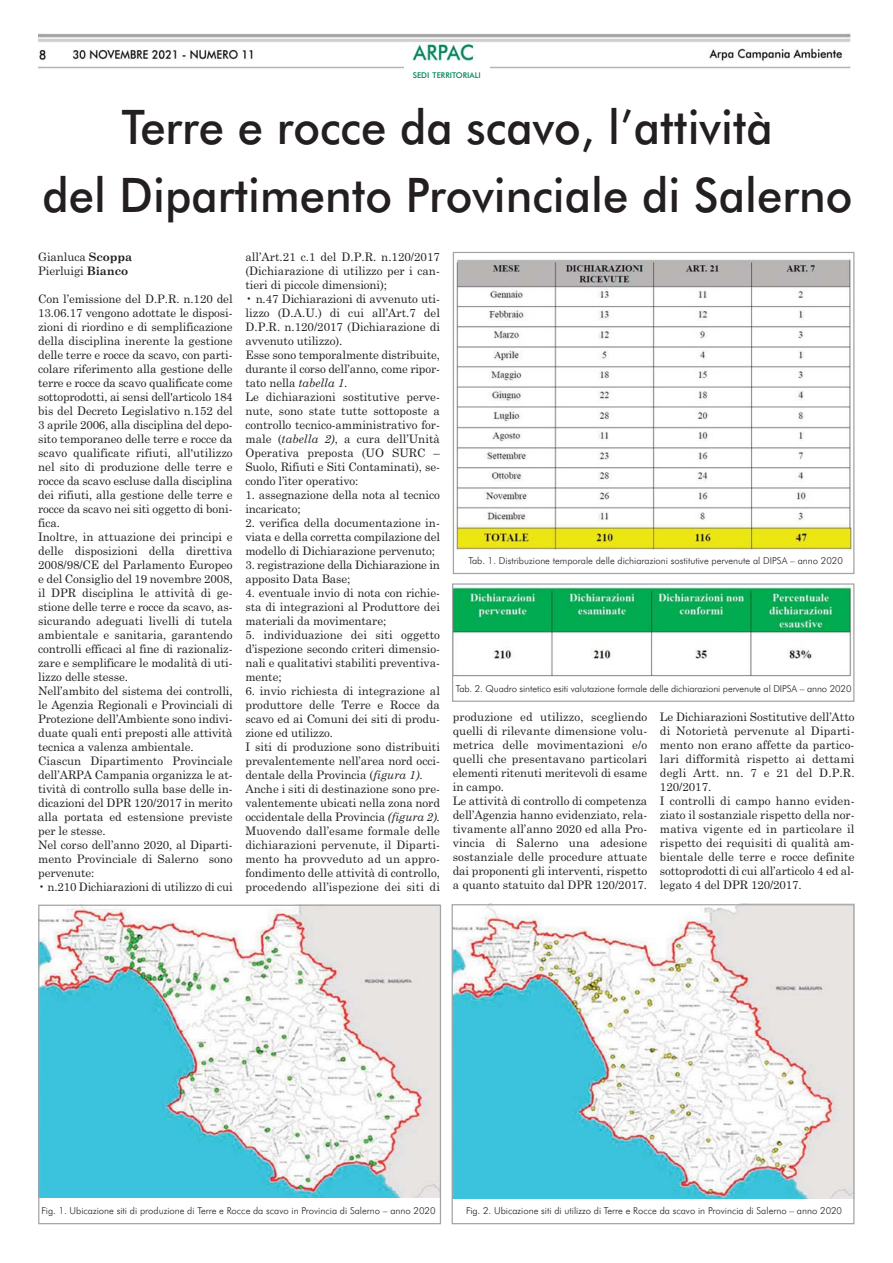
<style>
.page{position:relative;width:893px;height:1263px;background:#fff}
.page>*{position:absolute;margin:0;border:0;box-sizing:border-box;transform-origin:0 0}
.t1{font:500 47.7px/67.8px "Futura BT";color:#231f20;text-align:center;scale:.95 1}
.t2{font:11.7px/14px "Century Schoolbook";letter-spacing:-.005em;color:#231f20}
.t3{font:300 9.6px "Futura BT";color:#231f20}
.t4{font:500 7.95px "Futura BT";color:#00845a}
.s1{font-weight:700}
.s2{font-style:italic}
</style>
<div class="page">
<img style="left:38px;top:33px;width:813px;height:36px">
<img style="left:455px;top:259px;width:397px;height:292px">
<div style="left:453px;top:252px;width:401px;height:322px;border:1px solid #a3a5a7"></div>
<img style="left:454px;top:586px;width:398px;height:91px">
<div style="left:452px;top:583px;width:402px;height:119px;border:1px solid #a3a5a7"></div>
<svg style="left:38px;top:903px;width:817px;height:322px"></svg>
<div style="left:404px;top:65px;width:86px;height:21px;background:#fff"></div>
<p class="t4" style="left:413px;top:72px;width:70px">SEDI TERRITORIALI</p>
<h1 class="t1" style="left:42px;top:97px;width:854px">Terre e rocce da scavo, l’attività<br>del Dipartimento Provinciale di Salerno</h1>
<p class="t2" style="left:38px;top:251px;width:95px">Gianluca <span class="s1">Scoppa<br></span>Pierluigi <span class="s1">Bianco</span></p>
<p class="t2" style="left:38px;top:293px;width:196px">Con l’emissione del D.P.R. n.120 del 13.06.17 vengono adottate le disposi&shy;zioni di riordino e di semplificazione della disciplina inerente la gestione delle terre e rocce da scavo, con parti&shy;colare riferimento alla gestione delle terre e rocce da scavo qualificate come sottoprodotti, ai sensi dell'articolo 184 bis del Decreto Legislativo n.152 del 3 aprile 2006, alla disciplina del depo&shy;sito temporaneo delle terre e rocce da scavo qualificate rifiuti, all'utilizzo nel sito di produzione delle terre e rocce da scavo escluse dalla disciplina dei rifiuti, alla gestione delle terre e rocce da scavo nei siti oggetto di boni&shy;fica.<br>Inoltre, in attuazione dei principi e delle disposizioni della direttiva 2008/98/CE del Parlamento Europeo e del Consiglio del 19 novembre 2008, il DPR disciplina le attività di ge&shy;stione delle terre e rocce da scavo, as&shy;sicurando adeguati livelli di tutela ambientale e sanitaria, garantendo controlli efficaci al fine di razionaliz&shy;zare e semplificare le modalità di uti&shy;lizzo delle stesse.<br>Nell’ambito del sistema dei controlli, le Agenzia Regionali e Provinciali di Protezione dell’Ambiente sono indivi&shy;duate quali enti preposti alle attività tecnica a valenza ambientale.<br>Ciascun Dipartimento Provinciale dell’ARPA Campania organizza le at&shy;tività di controllo sulla base delle in&shy;dicazioni del DPR 120/2017 in merito alla portata ed estensione previste per le stesse.<br>Nel corso dell’anno 2020, al Diparti&shy;mento Provinciale di Salerno sono pervenute:</p>
<p class="t2" style="left:38px;top:880px;width:196px">• n.210 Dichiarazioni di utilizzo di cui</p>
<p class="t2" style="left:245px;top:251px;width:196px;text-align:justify">all’Art.21 c.1 del D.P.R. n.120/2017 (Dichiarazione di utilizzo per i can&shy;tieri di piccole dimensioni);</p>
<p class="t2" style="left:245px;top:293px;width:196px">• n.47 Dichiarazioni di avvenuto uti&shy;lizzo (D.A.U.) di cui all’Art.7 del D.P.R. n.120/2017 (Dichiarazione di avvenuto utilizzo).<br>Esse sono temporalmente distribuite, durante il corso dell’anno, come ripor&shy;tato nella <span class="s2">tabella 1</span>.<br>Le dichiarazioni sostitutive perve&shy;nute, sono state tutte sottoposte a controllo tecnico-amministrativo for&shy;male (<span class="s2">tabella 2)</span>, a cura dell’Unità Operativa preposta (UO SURC – Suolo, Rifiuti e Siti Contaminati), se&shy;condo l’iter operativo:</p>
<p class="t2" style="left:245px;top:489px;width:196px">1. assegnazione della nota al tecnico incaricato;</p>
<p class="t2" style="left:245px;top:517px;width:196px;text-align:justify">2. verifica della documentazione in&shy;viata e della corretta compilazione del modello di Dichiarazione pervenuto;</p>
<p class="t2" style="left:245px;top:559px;width:196px">3. registrazione della Dichiarazione in apposito Data Base;</p>
<p class="t2" style="left:245px;top:587px;width:196px;text-align:justify">4. eventuale invio di nota con richie&shy;sta di integrazioni al Produttore dei materiali da movimentare;</p>
<p class="t2" style="left:245px;top:629px;width:196px;text-align:justify">5. individuazione dei siti oggetto d’ispezione secondo criteri dimensio&shy;nali e qualitativi stabiliti preventiva&shy;mente;</p>
<p class="t2" style="left:245px;top:684px;width:196px">6. invio richiesta di integrazione al produttore delle Terre e Rocce da scavo ed ai Comuni dei siti di produ&shy;zione ed utilizzo.<br>I siti di produzione sono distribuiti prevalentemente nell’area nord occi&shy;dentale della Provincia (<span class="s2">figura 1)</span>.<br>Anche i siti di destinazione sono pre&shy;valentemente ubicati nella zona nord occidentale della Provincia <span class="s2">(figura 2).<br></span>Muovendo dall’esame formale delle dichiarazioni pervenute, il Diparti&shy;mento ha provveduto ad un appro&shy;fondimento delle attività di controllo, procedendo all’ispezione dei siti di</p>
<p class="t3" style="left:468px;top:556px;width:376px">Tab. 1. Distribuzione temporale delle dichiarazioni sostitutive pervenute al DIPSA – anno 2020</p>
<p class="t3" style="left:456px;top:685px;width:397px">Tab. 2. Quadro sintetico esiti valutazione formale delle dichiarazioni pervenute al DIPSA – anno 2020</p>
<p class="t2" style="left:453px;top:711px;width:196px">produzione ed utilizzo, scegliendo quelli di rilevante dimensione volu&shy;metrica delle movimentazioni e/o quelli che presentavano particolari elementi ritenuti meritevoli di esame in campo.<br>Le attività di controllo di competenza dell’Agenzia hanno evidenziato, rela&shy;tivamente all’anno 2020 ed alla Pro&shy;vincia di Salerno una adesione sostanziale delle procedure attuate dai proponenti gli interventi, rispetto a quanto statuito dal DPR 120/2017.</p>
<p class="t2" style="left:660px;top:711px;width:196px">Le Dichiarazioni Sostitutive dell’Atto di Notorietà pervenute al Diparti&shy;mento non erano affette da partico&shy;lari difformità rispetto ai dettami degli Artt. nn. 7 e 21 del D.P.R.<br>120/2017.<br>I controlli di campo hanno eviden&shy;ziato il sostanziale rispetto della nor&shy;mativa vigente ed in particolare il rispetto dei requisiti di qualità am&shy;bientale delle terre e rocce definite sottoprodotti di cui all’articolo 4 ed al&shy;legato 4 del DPR 120/2017.</p>
<p class="t3" style="left:42px;top:1207px;width:396px">Fig. 1. Ubicazione siti di produzione di Terre e Rocce da scavo in Provincia di Salerno – anno 2020</p>
<p class="t3" style="left:466px;top:1207px;width:378px">Fig. 2. Ubicazione siti di utilizzo di Terre e Rocce da scavo in Provincia di Salerno – anno 2020</p>
</div>
